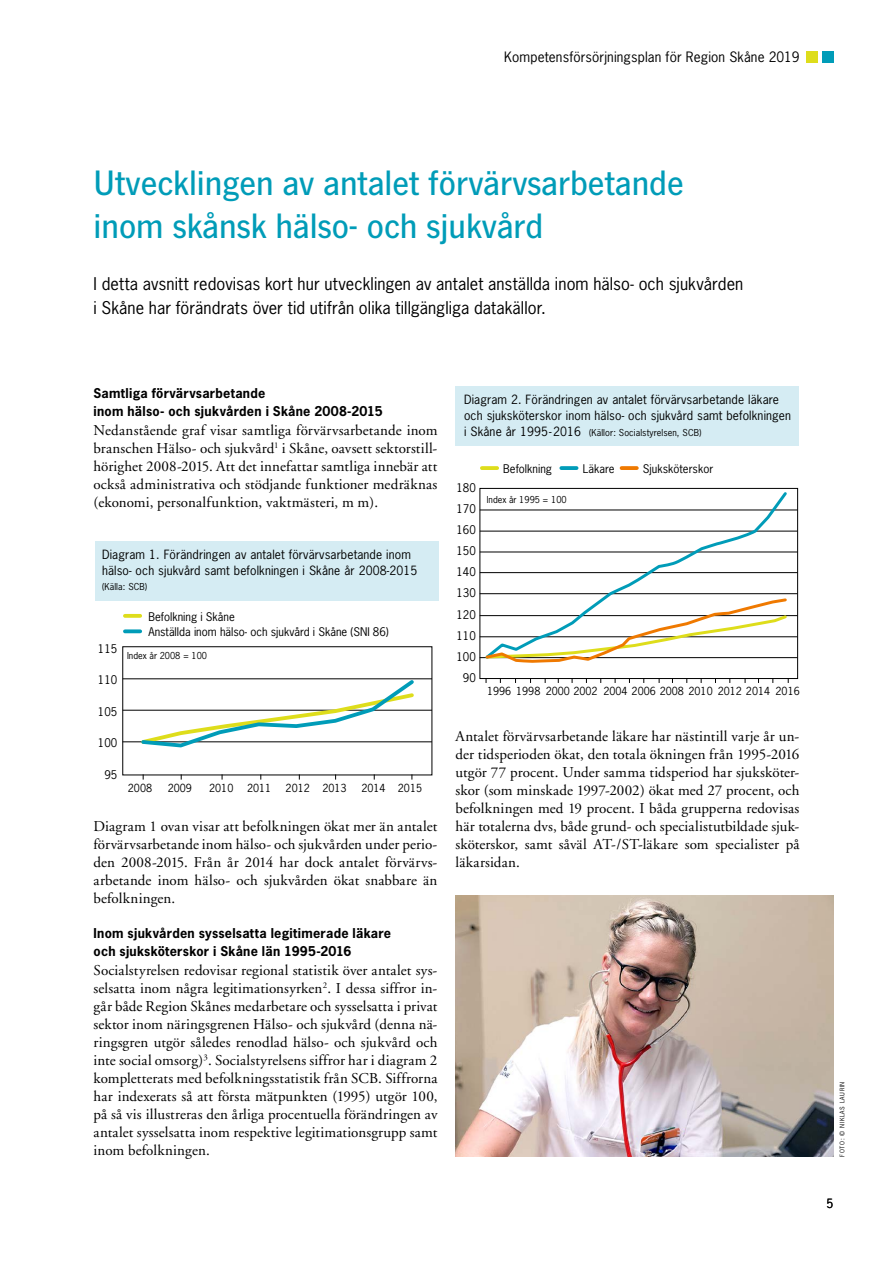
<style>
.page{position:relative;width:893px;height:1263px;background:#fff}
.page>*{position:absolute;margin:0;border:0;box-sizing:border-box;transform-origin:0 0}
.t1{font:500 36px/43.2px "News Gothic LT Std";color:#009cb8}
.t2{font:16.5px/24px "News Gothic";letter-spacing:.005em;color:#000}
.t3{font:15px/18px "Adobe Garamond";letter-spacing:.01em;color:#000;text-align:justify}
.t4{font:13.5px "News Gothic";letter-spacing:.01em;color:#000}
.t5{font:700 12.75px/18px "News Gothic";letter-spacing:.02em;color:#000}
.t6{font:12px/15.8px "News Gothic";letter-spacing:.01em;color:#000}
.t7{font:11.25px/21px "News Gothic";color:#000}
.t8{font:10.5px "News Gothic";color:#000}
.t9{font:9px "News Gothic";letter-spacing:.01em;color:#000}
.t10{font:6px "News Gothic";letter-spacing:.1em;color:#000}
.s1{font-size:12px}
</style>
<div class="page">
<div style="left:822px;top:51px;width:11px;height:12px;background:#009cb8"></div>
<div style="left:806px;top:51px;width:12px;height:12px;background:#dedd1b"></div>
<div style="left:95px;top:541px;width:343px;height:59px;background:#d5ecf3"></div>
<hr style="left:123px;top:678px;width:309px;height:1px;background:#000">
<hr style="left:123px;top:710px;width:309px;height:1px;background:#000">
<hr style="left:123px;top:741px;width:309px;height:1px;background:#000">
<svg style="left:125px;top:614px;width:15px;height:4px"></svg>
<svg style="left:125px;top:629px;width:15px;height:4px"></svg>
<svg style="left:139px;top:678px;width:278px;height:70px"></svg>
<div style="left:455px;top:386px;width:344px;height:59px;background:#d5ecf3"></div>
<hr style="left:480px;top:510px;width:318px;height:1px;background:#000">
<hr style="left:480px;top:531px;width:318px;height:1px;background:#000">
<hr style="left:480px;top:552px;width:318px;height:1px;background:#000">
<hr style="left:480px;top:572px;width:318px;height:1px;background:#000">
<hr style="left:480px;top:593px;width:317px;height:1px;background:#000">
<hr style="left:480px;top:615px;width:317px;height:1px;background:#000">
<hr style="left:480px;top:636px;width:317px;height:1px;background:#000">
<hr style="left:480px;top:657px;width:317px;height:1px;background:#000">
<div style="left:479px;top:488px;width:319px;height:191px;border:1px solid #000"></div>
<svg style="left:561px;top:466px;width:16px;height:4px"></svg>
<svg style="left:622px;top:466px;width:15px;height:4px"></svg>
<svg style="left:482px;top:466px;width:15px;height:4px"></svg>
<svg style="left:483px;top:489px;width:306px;height:170px"></svg>
<svg style="left:484px;top:596px;width:305px;height:67px"></svg>
<img style="left:455px;top:895px;width:378px;height:262px">
<p class="t4" style="left:504px;top:48px;width:297px">Kompetensförsörjningsplan för Region Skåne 2019</p>
<h1 class="t1" style="left:94px;top:161px;width:592px">Utvecklingen av antalet förvärvsarbetande inom skånsk hälso- och sjukvård</h1>
<p class="t2" style="left:94px;top:271px;width:651px">I detta avsnitt redovisas kort hur utvecklingen av antalet anställda inom hälso- och sjukvården i Skåne har förändrats över tid utifrån olika tillgängliga datakällor.</p>
<p class="t5" style="left:94px;top:383px;width:291px">Samtliga förvärvsarbetande<br>inom hälso- och sjukvården i Skåne 2008-2015</p>
<p class="t3" style="left:94px;top:422px;width:345px">Nedanstående graf visar samtliga förvärvsarbetande inom branschen Hälso- och sjukvård<sup>1</sup> i Skåne, oavsett sektorstill&shy;hörighet 2008-2015. Att det innefattar samtliga innebär att också administrativa och stödjande funktioner medräknas (ekonomi, personalfunktion, vaktmästeri, m m).</p>
<p class="t6" style="left:102px;top:547px;width:317px">Diagram 1. Förändringen av antalet förvärvsarbetande inom hälso- och sjukvård samt befolkningen i Skåne år 2008-2015</p>
<p class="t9" style="left:102px;top:581px;width:47px">(Källa: SCB)</p>
<p class="t7" style="left:98px;top:638px;width:21px">115</p>
<p class="t7" style="left:98px;top:670px;width:21px">110</p>
<p class="t7" style="left:98px;top:701px;width:21px">105</p>
<p class="t7" style="left:98px;top:733px;width:21px">100</p>
<p class="t7" style="left:104px;top:764px;width:14px">95</p>
<p class="t7" style="left:148px;top:609px;width:242px;line-height:15.5px">Befolkning i Skåne<br>Anställda inom hälso- och sjukvård i Skåne (SNI 86)</p>
<p class="t9" style="left:127px;top:650px;width:82px">Index år 2008 = 100</p>
<p class="t8" style="left:128px;top:781px;width:26px">2008</p>
<p class="t8" style="left:168px;top:781px;width:26px">2009</p>
<p class="t8" style="left:209px;top:781px;width:26px">2010</p>
<p class="t8" style="left:247px;top:781px;width:26px">2011</p>
<p class="t8" style="left:286px;top:781px;width:62px">2012 2013</p>
<p class="t8" style="left:361px;top:781px;width:62px">2014 2015</p>
<p class="t3" style="left:94px;top:818px;width:345px">Diagram 1 ovan visar att befolkningen ökat mer än antalet förvärvsarbetande inom hälso- och sjukvården under perio&shy;den 2008-2015. Från år 2014 har dock antalet förvärvs&shy;arbetande inom hälso- och sjukvården ökat snabbare än befolkningen.</p>
<p class="t5" style="left:94px;top:923px;width:299px">Inom sjukvården sysselsatta legitimerade läkare och sjuksköterskor i Skåne län 1995-2016</p>
<p class="t3" style="left:94px;top:962px;width:345px">Socialstyrelsen redovisar regional statistik över antalet sys&shy;selsatta inom några legitimationsyrken<sup>2</sup>. I dessa siffror in&shy;går både Region Skånes medarbetare och sysselsatta i privat sektor inom näringsgrenen Hälso- och sjukvård (denna nä&shy;ringsgren utgör således renodlad hälso- och sjukvård och inte social omsorg)<sup>3</sup>. Socialstyrelsens siffror har i diagram 2 kompletterats med befolkningsstatistik från SCB. Siffrorna har indexerats så att första mätpunkten (1995) utgör 100, på så vis illustreras den årliga procentuella förändringen av antalet sysselsatta inom respektive legitimationsgrupp samt inom befolkningen.</p>
<p class="t6" style="left:464px;top:392px;width:329px">Diagram 2. Förändringen av antalet förvärvsarbetande läkare och sjuksköterskor inom hälso- och sjukvård samt befolkningen</p>
<p class="t9" style="left:464px;top:426px;width:239px"><span class="s1">i Skåne år 1995-2016</span> (Källor: Socialstyrelsen, SCB)</p>
<p class="t7" style="left:456px;top:478px;width:21px;text-align:center">180<br>170<br>160<br>150<br>140<br>130<br>120<br>110<br>100<br>90</p>
<p class="t7" style="left:503px;top:458px;width:50px">Befolkning</p>
<p class="t7" style="left:583px;top:458px;width:33px">Läkare</p>
<p class="t7" style="left:643px;top:458px;width:72px">Sjuksköterskor</p>
<p class="t9" style="left:487px;top:493px;width:82px">Index år 1995 = 100</p>
<p class="t8" style="left:487px;top:684px;width:314px">1996 1998 2000 2002 2004 2006 2008 2010 2012 2014 2016</p>
<p class="t3" style="left:455px;top:728px;width:345px">Antalet förvärvsarbetande läkare har nästintill varje år un&shy;der tidsperioden ökat, den totala ökningen från 1995-2016 utgör 77 procent. Under samma tidsperiod har sjuksköter&shy;skor (som minskade 1997-2002) ökat med 27 procent, och befolkningen med 19 procent. I båda grupperna redovisas här totalerna dvs, både grund- och specialistutbildade sjuk&shy;sköterskor, samt såväl AT-/ST-läkare som specialister på läkarsidan.</p>
<p class="t10" style="left:838px;top:1157px;width:77px;rotate:-90deg">FOTO: © NIKLAS LAURIN</p>
<p class="t6" style="left:826px;top:1195px;width:8px">5</p>
</div>
